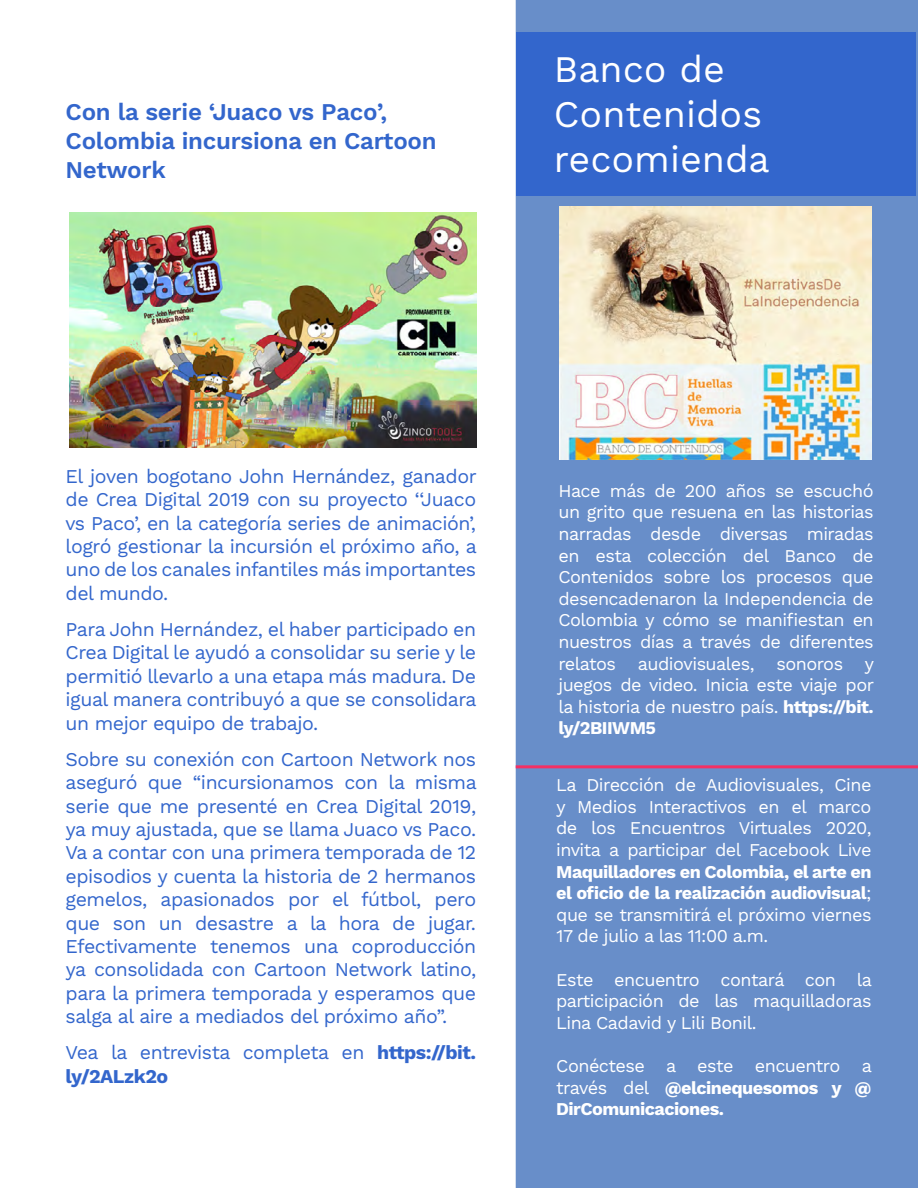
<style>
.page{position:relative;width:918px;height:1188px;background:#fff}
.page>*{position:absolute;margin:0;border:0;box-sizing:border-box;transform-origin:0 0}
.t1{font:37.5px/45px "Work Sans";color:#fff}
.t2{font:600 24px/28.8px "Work Sans";letter-spacing:-.01em;color:#36c}
.t3{font:19.5px/23.4px "Work Sans";letter-spacing:-.025em;color:#36c;text-align:justify}
.t4{font:18px/21.6px "Work Sans";letter-spacing:-.03em;color:#fff;text-align:justify}
.t5{font:700 18px/21.6px "Work Sans";letter-spacing:-.03em;color:#fff;text-align:justify}
.s1{font-weight:700}
.s2{font-weight:400}
</style>
<div class="page">
<div style="left:515px;top:0;width:403px;height:1188px;background:#688ec9"></div>
<div style="left:516px;top:32px;width:400px;height:164px;background:#36c"></div>
<img style="left:560px;top:207px;width:312px;height:253px">
<img style="left:70px;top:213px;width:407px;height:234px">
<hr style="left:516px;top:765px;width:402px;height:3px;background:#f42f63">
<p class="t2" style="left:66px;top:99px;width:373px">Con la serie ‘Juaco vs Paco’,<br>Colombia incursiona en Cartoon<br>Network</p>
<h1 class="t1" style="left:554px;top:48px;width:217px">Banco de<br>Contenidos recomienda</h1>
<p class="t3" style="left:66px;top:465px;width:413px">El joven bogotano John Hernández, ganador de Crea Digital 2019 con su proyecto ‘‘Juaco vs Paco’, en la categoría series de animación’, logró gestionar la incursión el próximo año, a uno de los canales infantiles más importantes del mundo.</p>
<p class="t3" style="left:66px;top:619px;width:413px">Para John Hernández, el haber participado en Crea Digital le ayudó a consolidar su serie y le permitió llevarlo a una etapa más madura. De igual manera contribuyó a que se consolidara un mejor equipo de trabajo.</p>
<p class="t3" style="left:66px;top:748px;width:413px">Sobre su conexión con Cartoon Network nos aseguró que “incursionamos con la misma serie que me presenté en Crea Digital 2019, ya muy ajustada, que se llama Juaco vs Paco.<br>Va a contar con una primera temporada de 12 episodios y cuenta la historia de 2 hermanos gemelos, apasionados por el fútbol, pero que son un desastre a la hora de jugar.<br>Efectivamente tenemos una coproducción ya consolidada con Cartoon Network latino, para la primera temporada y esperamos que salga al aire a mediados del próximo año”.</p>
<p class="t3" style="left:66px;top:1042px;width:412px">Vea la entrevista completa en <span class="s1">https://bit. ly/2ALzk2o</span></p>
<p class="t4" style="left:558px;top:481px;width:317px">Hace más de 200 años se escuchó un grito que resuena en las historias narradas desde diversas miradas en esta colección del Banco de Contenidos sobre los procesos que desencadenaron la Independencia de Colombia y cómo se manifiestan en nuestros días a través de diferentes relatos audiovisuales, sonoros y juegos de video. Inicia este viaje por la historia de nuestro país. <span class="s1">https://bit. ly/2BIIWM5</span></p>
<p class="t4" style="left:556px;top:775px;width:317px">La Dirección de Audiovisuales, Cine y Medios Interactivos en el marco de los Encuentros Virtuales 2020, invita a participar del Facebook Live</p>
<p class="t5" style="left:556px;top:862px;width:317px">Maquilladores en Colombia, el arte en el oficio de la realización audiovisual<span class="s2">; que se transmitirá el próximo viernes 17 de julio a las 11:00 a.m.</span></p>
<p class="t4" style="left:556px;top:970px;width:317px">Este encuentro contará con la participación de las maquilladoras Lina Cadavid y Lili Bonil.</p>
<p class="t5" style="left:556px;top:1056px;width:317px"><span class="s2">Conéctese a este encuentro a través del</span> @elcinequesomos y @ DirComunicaciones.</p>
</div>
